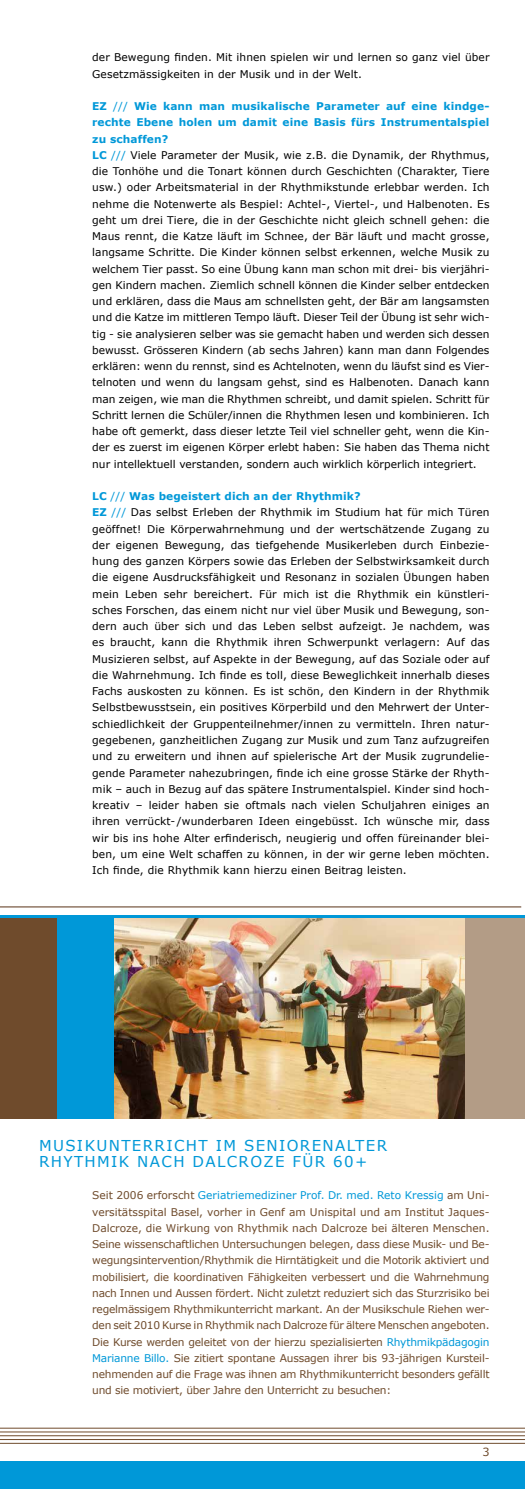
<style>
.page{position:relative;width:525px;height:1489px;background:#fff}
.page>*{position:absolute;margin:0;border:0;box-sizing:border-box;transform-origin:0 0}
.t1{font:15px/16.2px "Verdana";letter-spacing:.09em;color:#0098d8}
.t2{font:11.25px "Verdana";color:#6f4b2c}
.t3{font:10.62px/16.2px "Verdana";letter-spacing:.01em;color:#000}
.t4{font:10.62px/16.2px "Verdana";letter-spacing:-.02em;color:#6f4b2c}
.s1{font-weight:700;color:#0098d8}
.s2{color:#0098d8}
</style>
<div class="page">
<div style="left:0;top:1460px;width:524px;height:28px;background:#0098d8"></div>
<hr style="left:0;top:1427px;width:524px;height:1px;background:#6f4b2c">
<hr style="left:0;top:1431px;width:524px;height:1px;background:#6f4b2c">
<hr style="left:0;top:1435px;width:524px;height:1px;background:#6f4b2c">
<hr style="left:0;top:1439px;width:524px;height:1px;background:#6f4b2c">
<hr style="left:0;top:1442px;width:524px;height:1px;background:#6f4b2c">
<div style="left:464px;top:918px;width:60px;height:199px;background:#b39c86"></div>
<img style="left:113px;top:918px;width:351px;height:199px">
<hr style="left:0;top:906px;width:521px;height:1px;background:#593115">
<div style="left:0;top:918px;width:113px;height:199px;background:#0098d8"></div>
<div style="left:0;top:918px;width:57px;height:199px;background:#6f4b2c"></div>
<p class="t3" style="left:92px;top:49px;width:398px">der Bewegung finden. Mit ihnen spielen wir und lernen so ganz viel über<br>Gesetzmässigkeiten in der Musik und in der Welt.</p>
<p class="t3" style="left:92px;top:98px;width:398px"><span class="s1">EZ</span> <span class="s2">///</span> <span class="s1">Wie kann man musikalische Parameter auf eine kindge&shy;rechte Ebene holen um damit eine Basis fürs Instrumentalspiel zu schaffen?<br>LC</span> <span class="s2">///</span> Viele Parameter der Musik, wie z.B. die Dynamik, der Rhythmus, die Tonhöhe und die Tonart können durch Geschichten (Charakter, Tiere usw.) oder Arbeitsmaterial in der Rhythmikstunde erlebbar werden. Ich nehme die Notenwerte als Bespiel: Achtel-, Viertel-, und Halbenoten. Es geht um drei Tiere, die in der Geschichte nicht gleich schnell gehen: die Maus rennt, die Katze läuft im Schnee, der Bär läuft und macht grosse, langsame Schritte. Die Kinder können selbst erkennen, welche Musik zu welchem Tier passt. So eine Übung kann man schon mit drei- bis vierjähri&shy;gen Kindern machen. Ziemlich schnell können die Kinder selber entdecken und erklären, dass die Maus am schnellsten geht, der Bär am langsamsten und die Katze im mittleren Tempo läuft. Dieser Teil der Übung ist sehr wich&shy;tig - sie analysieren selber was sie gemacht haben und werden sich dessen bewusst. Grösseren Kindern (ab sechs Jahren) kann man dann Folgendes erklären: wenn du rennst, sind es Achtelnoten, wenn du läufst sind es Vier&shy;telnoten und wenn du langsam gehst, sind es Halbenoten. Danach kann man zeigen, wie man die Rhythmen schreibt, und damit spielen. Schritt für Schritt lernen die Schüler/innen die Rhythmen lesen und kombinieren. Ich habe oft gemerkt, dass dieser letzte Teil viel schneller geht, wenn die Kin&shy;der es zuerst im eigenen Körper erlebt haben: Sie haben das Thema nicht nur intellektuell verstanden, sondern auch wirklich körperlich integriert.</p>
<p class="t3" style="left:92px;top:488px;width:398px"><span class="s1">LC</span> <span class="s2">///</span> <span class="s1">Was begeistert dich an der Rhythmik?<br>EZ</span> <span class="s2">///</span> Das selbst Erleben der Rhythmik im Studium hat für mich Türen geöffnet! Die Körperwahrnehmung und der wertschätzende Zugang zu der eigenen Bewegung, das tiefgehende Musikerleben durch Einbezie&shy;hung des ganzen Körpers sowie das Erleben der Selbstwirksamkeit durch die eigene Ausdrucksfähigkeit und Resonanz in sozialen Übungen haben mein Leben sehr bereichert. Für mich ist die Rhythmik ein künstleri&shy;sches Forschen, das einem nicht nur viel über Musik und Bewegung, son&shy;dern auch über sich und das Leben selbst aufzeigt. Je nachdem, was es braucht, kann die Rhythmik ihren Schwerpunkt verlagern: Auf das Musizieren selbst, auf Aspekte in der Bewegung, auf das Soziale oder auf die Wahrnehmung. Ich finde es toll, diese Beweglichkeit innerhalb dieses Fachs auskosten zu können. Es ist schön, den Kindern in der Rhythmik Selbstbewusstsein, ein positives Körperbild und den Mehrwert der Unter&shy;schiedlichkeit der Gruppenteilnehmer/innen zu vermitteln. Ihren natur&shy;gegebenen, ganzheitlichen Zugang zur Musik und zum Tanz aufzugreifen und zu erweitern und ihnen auf spielerische Art der Musik zugrundelie&shy;gende Parameter nahezubringen, finde ich eine grosse Stärke der Rhyth&shy;mik – auch in Bezug auf das spätere Instrumentalspiel. Kinder sind hoch&shy;kreativ – leider haben sie oftmals nach vielen Schuljahren einiges an ihren verrückt- /wunderbaren Ideen eingebüsst. Ich wünsche mir, dass wir bis ins hohe Alter erfinderisch, neugierig und offen füreinander blei&shy;ben, um eine Welt schaffen zu können, in der wir gerne leben möchten.<br>Ich finde, die Rhythmik kann hierzu einen Beitrag leisten.</p>
<h1 class="t1" style="left:39px;top:1137px;width:349px">MUSIKUNTERRICHT IM SENIORENALTER<br>RHYTHMIK NACH DALCROZE FÜR 60+</h1>
<p class="t4" style="left:92px;top:1187px;width:398px">Seit 2006 erforscht <span class="s2">Geriatriemediziner Prof. Dr. med. Reto Kressig</span> am Uni&shy;versitätsspital Basel, vorher in Genf am Unispital und am Institut Jaques-Dalcroze, die Wirkung von Rhythmik nach Dalcroze bei älteren Menschen.<br>Seine wissenschaftlichen Untersuchungen belegen, dass diese Musik- und Be&shy;wegungsintervention/Rhythmik die Hirntätigkeit und die Motorik aktiviert und mobilisiert, die koordinativen Fähigkeiten verbessert und die Wahrnehmung nach Innen und Aussen fördert. Nicht zuletzt reduziert sich das Sturzrisiko bei regelmässigem Rhythmikunterricht markant. An der Musikschule Riehen wer&shy;den seit 2010 Kurse in Rhythmik nach Dalcroze für ältere Menschen angeboten.<br>Die Kurse werden geleitet von der hierzu spezialisierten <span class="s2">Rhythmikpädagogin Marianne Billo.</span> Sie zitiert spontane Aussagen ihrer bis 93-jährigen Kursteil&shy;nehmenden auf die Frage was ihnen am Rhythmikunterricht besonders gefällt und sie motiviert, über Jahre den Unterricht zu besuchen:</p>
<p class="t2" style="left:482px;top:1444px;width:9px">3</p>
</div>
